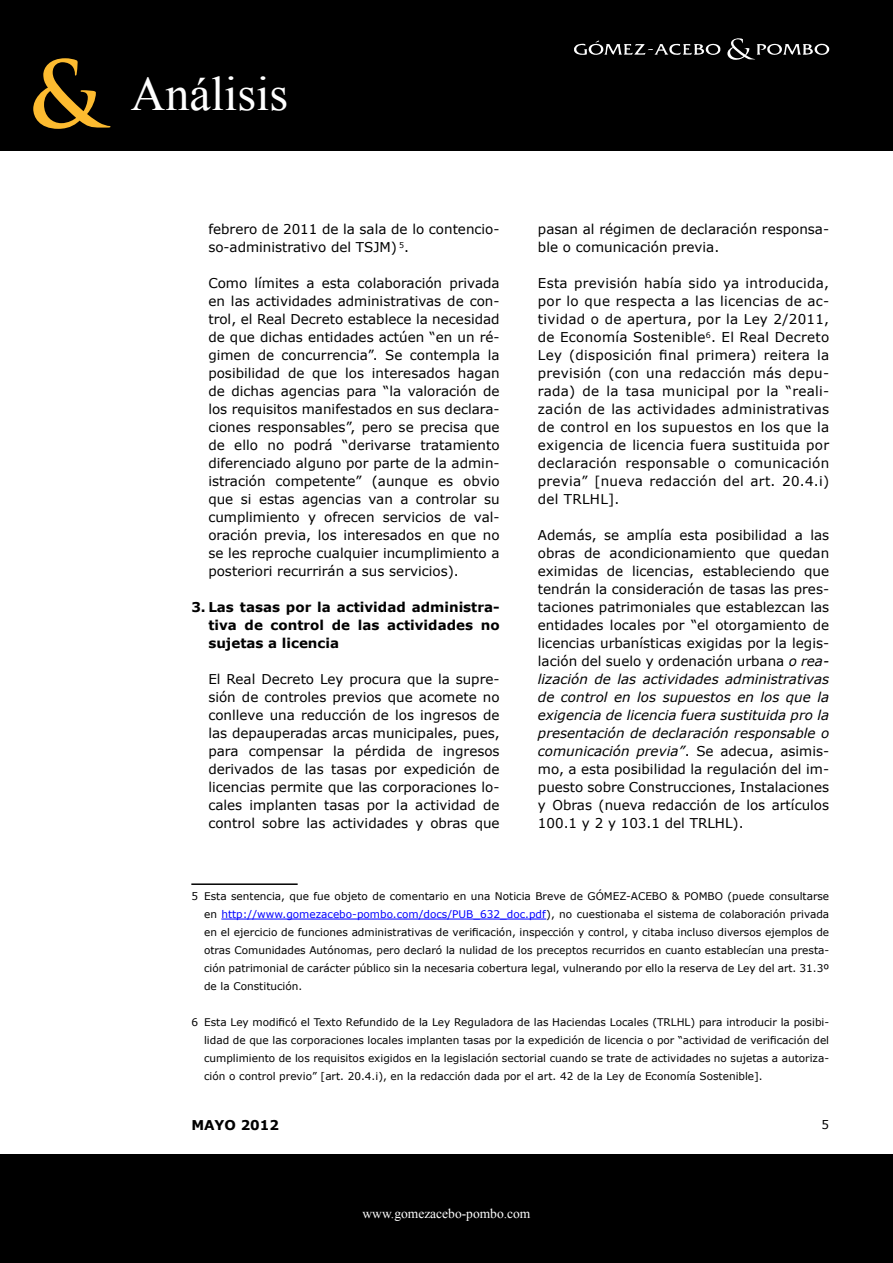
<style>
.page{position:relative;width:893px;height:1263px;background:#fff}
.page>*{position:absolute;margin:0;border:0;box-sizing:border-box;transform-origin:0 0}
.t1{font:700 90px "Trajan Pro";color:#fdbb30}
.t2{font:48px "Times New Roman";color:#fff}
.t3{font:13.5px/18px "Verdana";color:#000;text-align:justify}
.t4{font:700 13.5px/18px "Verdana";color:#000;text-align:justify}
.t5{font:13.5px "Times New Roman";color:#fff}
.t6{font:12px "Verdana";color:#000}
.t7{font:10.5px/18px "Verdana";color:#000;text-align:justify}
.s1{font-style:italic}
.s2{color:#00f}
</style>
<div class="page">
<div style="left:0;top:0;width:893px;height:151px;background:#000"></div>
<div style="left:0;top:1154px;width:893px;height:109px;background:#000"></div>
<svg style="left:727px;top:38px;width:102px;height:22px"></svg>
<svg style="left:574px;top:41px;width:147px;height:14px"></svg>
<hr style="left:221px;top:919px;width:325px;height:1px;background:#00f">
<hr style="left:191px;top:883px;width:107px;height:2px;background:#000">
<h1 class="t1" style="left:28px;top:39px;width:76px">&amp;</h1>
<h2 class="t2" style="left:131px;top:62px;width:159px">Análisis</h2>
<p class="t3" style="left:208px;top:220px;width:293px">febrero de 2011 de la sala de lo contencio&shy;so-administrativo del TSJM) <sup>5</sup>.</p>
<p class="t3" style="left:208px;top:274px;width:293px">Como límites a esta colaboración privada en las actividades administrativas de con&shy;trol, el Real Decreto establece la necesidad de que dichas entidades actúen “en un ré&shy;gimen de concurrencia”. Se contempla la posibilidad de que los interesados hagan de dichas agencias para “la valoración de los requisitos manifestados en sus declara&shy;ciones responsables”, pero se precisa que de ello no podrá “derivarse tratamiento diferenciado alguno por parte de la admin&shy;istración competente” (aunque es obvio que si estas agencias van a controlar su cumplimiento y ofrecen servicios de val&shy;oración previa, los interesados en que no se les reproche cualquier incumplimiento a posteriori recurrirán a sus servicios).</p>
<p class="t4" style="left:208px;top:598px;width:293px;text-indent:-17px">3. Las tasas por la actividad administra&shy;tiva de control de las actividades no sujetas a licencia</p>
<p class="t3" style="left:208px;top:670px;width:293px">El Real Decreto Ley procura que la supre&shy;sión de controles previos que acomete no conlleve una reducción de los ingresos de las depauperadas arcas municipales, pues, para compensar la pérdida de ingresos derivados de las tasas por expedición de licencias permite que las corporaciones lo&shy;cales implanten tasas por la actividad de control sobre las actividades y obras que</p>
<p class="t3" style="left:538px;top:220px;width:293px">pasan al régimen de declaración responsa&shy;ble o comunicación previa.</p>
<p class="t3" style="left:538px;top:274px;width:293px">Esta previsión había sido ya introducida, por lo que respecta a las licencias de ac&shy;tividad o de apertura, por la Ley 2/2011, de Economía Sostenible<sup>6</sup>. El Real Decreto Ley (disposición final primera) reitera la previsión (con una redacción más depu&shy;rada) de la tasa municipal por la “reali&shy;zación de las actividades administrativas de control en los supuestos en los que la exigencia de licencia fuera sustituida por declaración responsable o comunicación previa” [nueva redacción del art. 20.4.i) del TRLHL].</p>
<p class="t3" style="left:538px;top:526px;width:293px">Además, se amplía esta posibilidad a las obras de acondicionamiento que quedan eximidas de licencias, estableciendo que tendrán la consideración de tasas las pres&shy;taciones patrimoniales que establezcan las entidades locales por “el otorgamiento de licencias urbanísticas exigidas por la legis&shy;lación del suelo y ordenación urbana <span class="s1">o rea&shy;lización de las actividades administrativas de control en los supuestos en los que la exigencia de licencia fuera sustituida pro la presentación de declaración responsable o comunicación previa”</span>. Se adecua, asimis&shy;mo, a esta posibilidad la regulación del im&shy;puesto sobre Construcciones, Instalaciones y Obras (nueva redacción de los artículos 100.1 y 2 y 103.1 del TRLHL).</p>
<p class="t7" style="left:204px;top:887px;width:627px;text-indent:-13px">5 Esta sentencia, que fue objeto de comentario en una Noticia Breve de GÓMEZ-ACEBO &amp; POMBO (puede consultarse en <span class="s2">http://www.gomezacebo-pombo.com/docs/PUB_632_doc.pdf</span>), no cuestionaba el sistema de colaboración privada en el ejercicio de funciones administrativas de verificación, inspección y control, y citaba incluso diversos ejemplos de otras Comunidades Autónomas, pero declaró la nulidad de los preceptos recurridos en cuanto establecían una presta&shy;ción patrimonial de carácter público sin la necesaria cobertura legal, vulnerando por ello la reserva de Ley del art. 31.3º de la Constitución.</p>
<p class="t7" style="left:204px;top:1013px;width:627px;text-indent:-13px">6 Esta Ley modificó el Texto Refundido de la Ley Reguladora de las Haciendas Locales (TRLHL) para introducir la posibi&shy;lidad de que las corporaciones locales implanten tasas por la expedición de licencia o por “actividad de verificación del cumplimiento de los requisitos exigidos en la legislación sectorial cuando se trate de actividades no sujetas a autoriza&shy;ción o control previo” [art. 20.4.i), en la redacción dada por el art. 42 de la Ley de Economía Sostenible].</p>
<p class="t4" style="left:191px;top:1116px;width:89px">MAYO 2012</p>
<p class="t5" style="left:363px;top:1204px;width:169px">www.gomezacebo-pombo.com</p>
<p class="t6" style="left:822px;top:1117px;width:9px">5</p>
</div>
